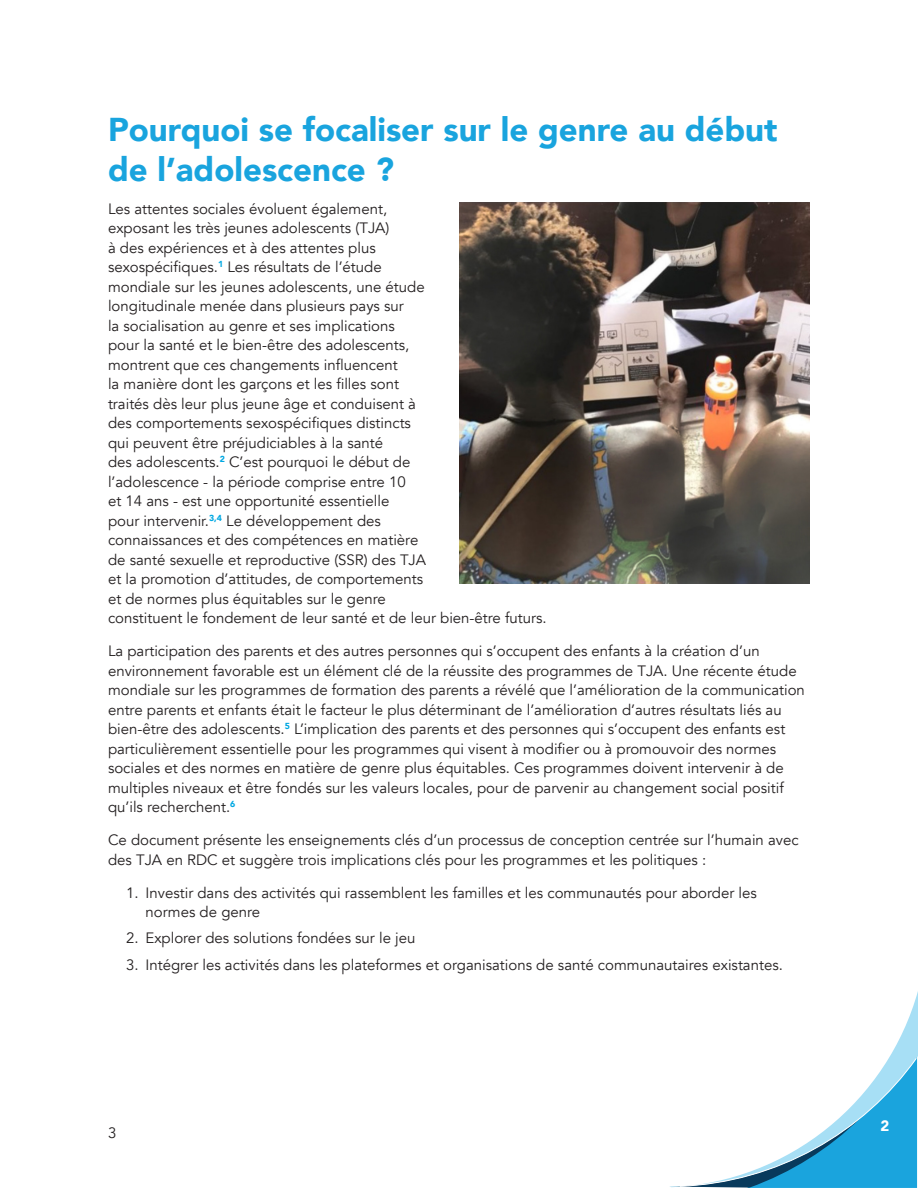
<style>
.page{position:relative;width:918px;height:1188px;background:#fff}
.page>*{position:absolute;margin:0;border:0;box-sizing:border-box;transform-origin:0 0}
.Haeader_1{font:900 33px/39.6px "Avenir";color:#19a4de}
.Base_text{font:15px/19.5px "Avenir";color:#231f20}
.Base_text_bullets{font:15px/19.5px "Avenir";color:#231f20}
.t1{font:900 15px "Avenir";color:#fff}
.Header_2{font:15px "Avenir";color:#231f20}
</style>
<div class="page">
<svg style="left:894px;top:991px;width:24px;height:58px"></svg>
<svg style="left:670px;top:1049px;width:248px;height:139px"></svg>
<img style="left:459px;top:202px;width:351px;height:381px">
<p class="Haeader_1" style="left:108px;top:109px;width:671px">Pourquoi se focaliser sur le genre au début de l’adolescence ?</p>
<p class="Base_text" style="left:108px;top:199px;width:440px">Les attentes sociales évoluent également,<br>exposant les très jeunes adolescents (TJA)<br>à des expériences et à des attentes plus<br>sexospécifiques.<sup>1</sup> Les résultats de l’étude<br>mondiale sur les jeunes adolescents, une étude<br>longitudinale menée dans plusieurs pays sur<br>la socialisation au genre et ses implications<br>pour la santé et le bien-être des adolescents,<br>montrent que ces changements influencent<br>la manière dont les garçons et les filles sont<br>traités dès leur plus jeune âge et conduisent à<br>des comportements sexospécifiques distincts<br>qui peuvent être préjudiciables à la santé<br>des adolescents.<sup>2</sup> C’est pourquoi le début de<br>l’adolescence - la période comprise entre 10<br>et 14 ans - est une opportunité essentielle<br>pour intervenir.<sup>3,4</sup> Le développement des<br>connaissances et des compétences en matière<br>de santé sexuelle et reproductive (SSR) des TJA<br>et la promotion d’attitudes, de comportements<br>et de normes plus équitables sur le genre<br>constituent le fondement de leur santé et de leur bien-être futurs.</p>
<p class="Base_text" style="left:108px;top:641px;width:698px">La participation des parents et des autres personnes qui s’occupent des enfants à la création d’un environnement favorable est un élément clé de la réussite des programmes de TJA. Une récente étude mondiale sur les programmes de formation des parents a révélé que l’amélioration de la communication entre parents et enfants était le facteur le plus déterminant de l’amélioration d’autres résultats liés au bien-être des adolescents.<sup>5</sup> L’implication des parents et des personnes qui s’occupent des enfants est particulièrement essentielle pour les programmes qui visent à modifier ou à promouvoir des normes sociales et des normes en matière de genre plus équitables. Ces programmes doivent intervenir à de multiples niveaux et être fondés sur les valeurs locales, pour de parvenir au changement social positif qu’ils recherchent.<sup>6</sup></p>
<p class="Base_text" style="left:108px;top:830px;width:692px">Ce document présente les enseignements clés d’un processus de conception centrée sur l’humain avec des TJA en RDC et suggère trois implications clés pour les programmes et les politiques :</p>
<p class="Base_text_bullets" style="left:146px;top:883px;width:613px;text-indent:-20px">1. Investir dans des activités qui rassemblent les familles et les communautés pour aborder les normes de genre</p>
<p class="Base_text_bullets" style="left:126px;top:929px;width:291px">2. Explorer des solutions fondées sur le jeu</p>
<p class="Base_text_bullets" style="left:126px;top:955px;width:658px">3. Intégrer les activités dans les plateformes et organisations de santé communautaires existantes.</p>
<p class="Header_2" style="left:108px;top:1124px;width:10px">3</p>
<p class="t1" style="left:881px;top:1113px;width:10px">2</p>
</div>
